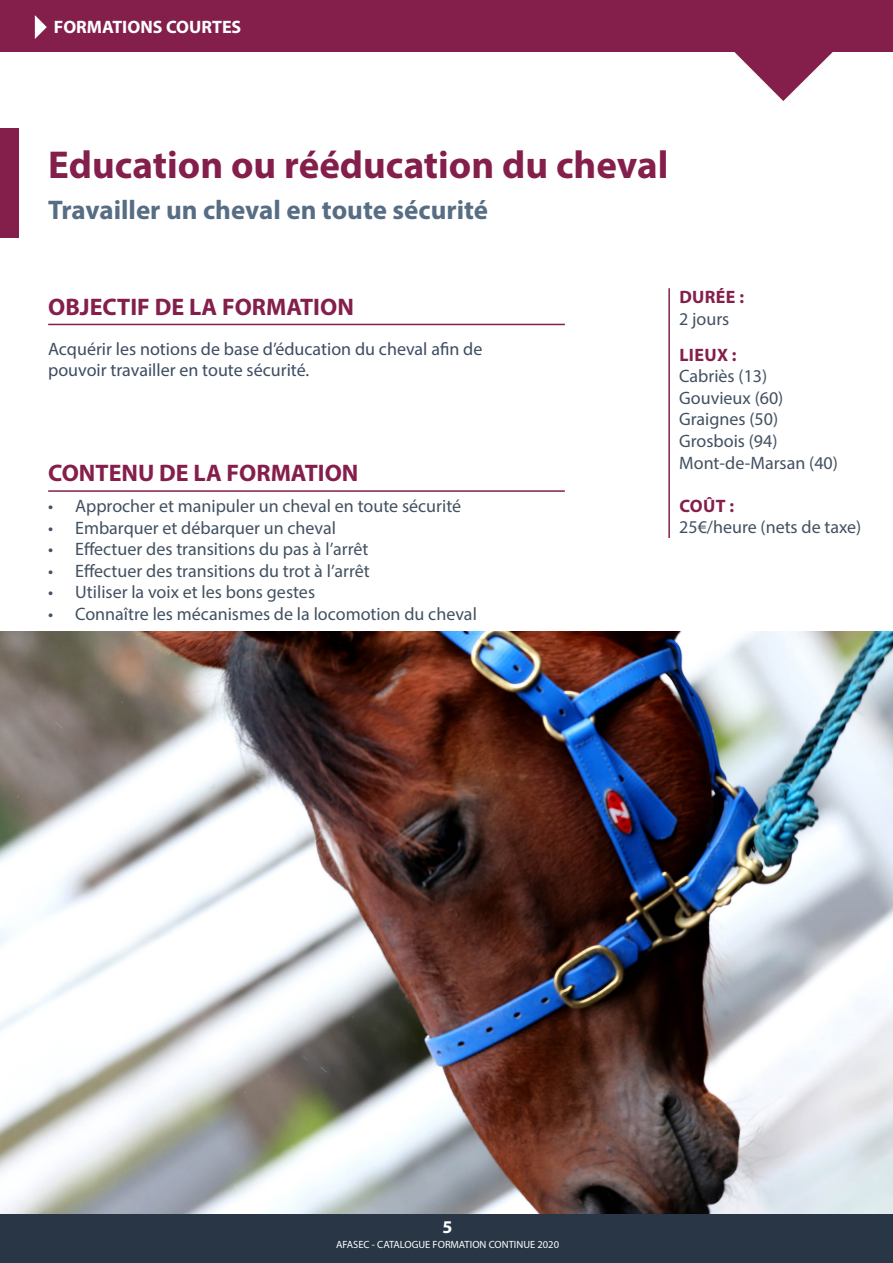
<style>
.page{position:relative;width:893px;height:1263px;background:#fff}
.page>*{position:absolute;margin:0;border:0;box-sizing:border-box;transform-origin:0 0}
.t1{font:700 39px "Myriad Pro";color:#841f4c}
.t2{font:700 27px "Myriad Pro";color:#576d84}
.t3{font:700 24px "Myriad Pro";color:#841f4c}
.t4{font:18px/21.6px "Myriad Pro";color:#425161}
.t5{font:18px "Myriad Pro";color:#3e4c62}
.t6{font:700 18px "Myriad Pro";color:#fff}
.t7{font:700 18px "Myriad Pro";letter-spacing:.02em;color:#841f4c}
.t8{font:10.5px "Myriad Pro";color:#fff}
</style>
<div class="page">
<hr style="left:668px;top:288px;width:2px;height:250px;background:#841f4c">
<div style="left:0;top:1213px;width:893px;height:50px;background:#283645"></div>
<hr style="left:48px;top:324px;width:517px;height:1px;background:#841f4c">
<hr style="left:48px;top:490px;width:517px;height:2px;background:#841f4c">
<div style="left:0;top:0;width:893px;height:52px;background:#841f4c"></div>
<svg style="left:734px;top:52px;width:99px;height:49px"></svg>
<svg style="left:35px;top:15px;width:12px;height:24px"></svg>
<img style="left:0;top:631px;width:893px;height:582px">
<div style="left:0;top:129px;width:18px;height:109px;background:#841f4c"></div>
<p class="t6" style="left:54px;top:15px;width:189px">FORMATIONS COURTES</p>
<p class="t1" style="left:48px;top:139px;width:622px">Education ou rééducation du cheval</p>
<p class="t2" style="left:48px;top:192px;width:441px">Travailler un cheval en toute sécurité</p>
<h3 class="t3" style="left:48px;top:291px;width:307px">OBJECTIF DE LA FORMATION</h3>
<p class="t5" style="left:48px;top:337px;width:436px">Acquérir les notions de base d’éducation du cheval afin de</p>
<p class="t5" style="left:48px;top:359px;width:263px">pouvoir travailler en toute sécurité.</p>
<h3 class="t3" style="left:48px;top:457px;width:312px">CONTENU DE LA FORMATION</h3>
<p class="t4" style="left:48px;top:495px;width:415px">• Approcher et manipuler un cheval en toute sécurité</p>
<p class="t4" style="left:48px;top:516px;width:289px">• Embarquer et débarquer un cheval</p>
<p class="t4" style="left:48px;top:538px;width:322px">• Effectuer des transitions du pas à l’arrêt</p>
<p class="t4" style="left:48px;top:560px;width:323px">• Effectuer des transitions du trot à l’arrêt</p>
<p class="t4" style="left:48px;top:581px;width:268px">• Utiliser la voix et les bons gestes</p>
<p class="t4" style="left:48px;top:603px;width:430px">• Connaître les mécanismes de la locomotion du cheval</p>
<p class="t7" style="left:679px;top:285px;width:66px">DURÉE :</p>
<p class="t4" style="left:679px;top:307px;width:52px">2 jours</p>
<p class="t7" style="left:679px;top:343px;width:59px">LIEUX :</p>
<p class="t4" style="left:679px;top:365px;width:160px">Cabriès (13)<br>Gouvieux (60)<br>Graignes (50)<br>Grosbois (94)<br>Mont-de-Marsan (40)</p>
<p class="t7" style="left:679px;top:494px;width:56px">COÛT :</p>
<p class="t4" style="left:679px;top:516px;width:184px">25€/heure (nets de taxe)</p>
<p class="t6" style="left:443px;top:1215px;width:11px">5</p>
<p class="t8" style="left:336px;top:1238px;width:225px">AFASEC - CATALOGUE FORMATION CONTINUE 2020</p>
</div>
